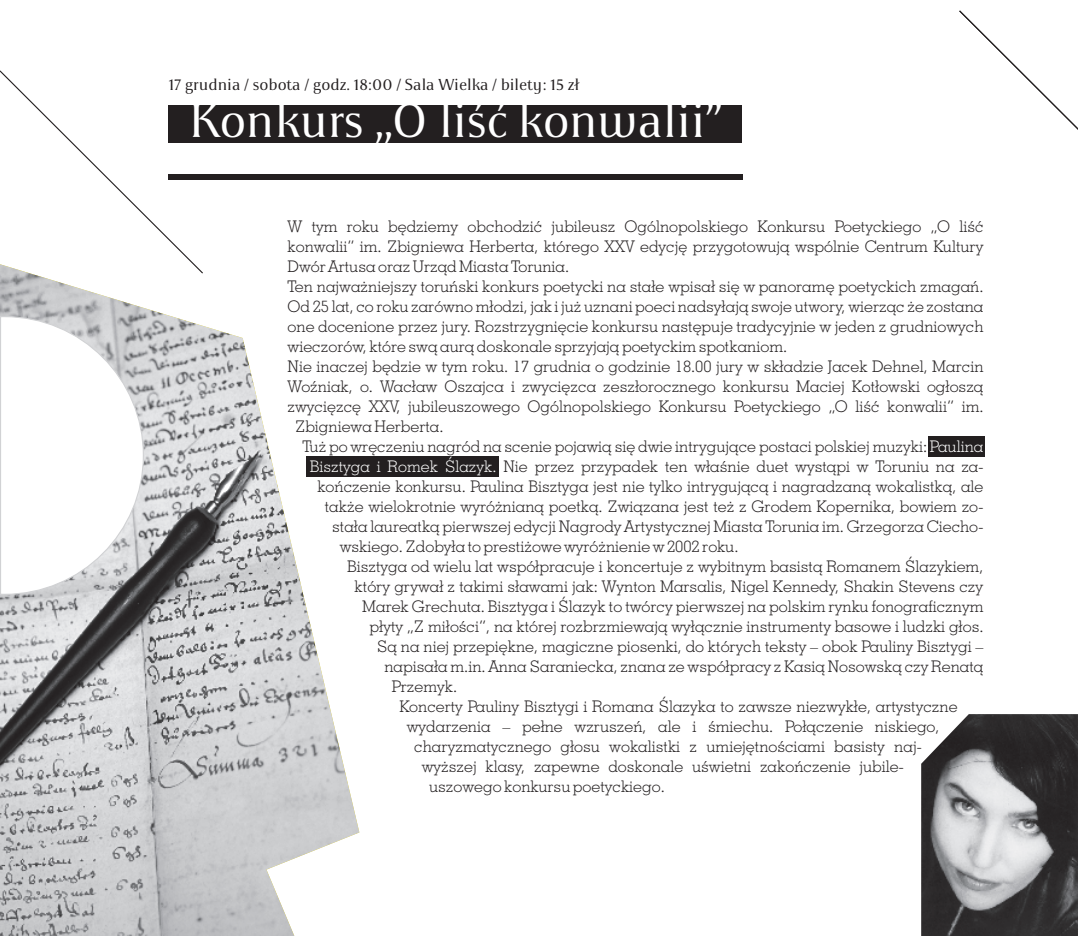
<style>
.page{position:relative;width:1078px;height:936px;background:#fff}
.page>*{position:absolute;margin:0;border:0;box-sizing:border-box;transform-origin:0 0}
.t1{font:48px "Apolonia";color:#fff}
.t2{font:300 16px "Geometric Slab 703 L2";color:#231f20}
.t3{font:16px "Apolonia";color:#231f20}
.s1{color:#fff}
</style>
<div class="page">
<div style="left:168px;top:105px;width:574px;height:38px;background:#231f20"></div>
<div style="left:168px;top:174px;width:574px;height:6px;background:#231f20"></div>
<svg style="left:0;top:70px;width:195px;height:194px"></svg>
<img style="left:0;top:264px;width:359px;height:671px">
<svg style="left:0;top:315px;width:144px;height:280px"></svg>
<div style="left:927px;top:437px;width:57px;height:20px;background:#231f20"></div>
<div style="left:306px;top:456px;width:193px;height:20px;background:#231f20"></div>
<img style="left:921px;top:714px;width:156px;height:221px">
<svg style="left:959px;top:10px;width:118px;height:119px"></svg>
<p class="t3" style="left:168px;top:79px;width:413px">17 grudnia / sobota / godz. 18:00 / Sala Wielka / bilety: 15 zł</p>
<h1 class="t1" style="left:187px;top:102px;width:538px">Konkurs „O liść konwalii”</h1>
<p class="t2" style="left:287px;top:220px;width:697px">W tym roku będziemy obchodzić jubileusz Ogólnopolskiego Konkursu Poetyckiego „O liść</p>
<p class="t2" style="left:287px;top:240px;width:697px">konwalii” im. Zbigniewa Herberta, którego XXV edycję przygotowują wspólnie Centrum Kultury</p>
<p class="t2" style="left:287px;top:260px;width:283px">Dwór Artusa oraz Urząd Miasta Torunia.</p>
<p class="t2" style="left:287px;top:280px;width:697px">Ten najważniejszy toruński konkurs poetycki na stałe wpisał się w panoramę poetyckich zmagań.</p>
<p class="t2" style="left:287px;top:300px;width:697px">Od 25 lat, co roku zarówno młodzi, jak i już uznani poeci nadsyłają swoje utwory, wierząc że zostana</p>
<p class="t2" style="left:287px;top:320px;width:697px">one docenione przez jury. Rozstrzygnięcie konkursu następuje tradycyjnie w jeden z grudniowych</p>
<p class="t2" style="left:287px;top:340px;width:501px">wieczorów, które swą aurą doskonale sprzyjają poetyckim spotkaniom.</p>
<p class="t2" style="left:287px;top:360px;width:697px">Nie inaczej będzie w tym roku. 17 grudnia o godzinie 18.00 jury w składzie Jacek Dehnel, Marcin</p>
<p class="t2" style="left:287px;top:380px;width:697px">Woźniak, o. Wacław Oszajca i zwycięzca zeszłorocznego konkursu Maciej Kotłowski ogłoszą</p>
<p class="t2" style="left:287px;top:400px;width:697px">zwycięzcę XXV, jubileuszowego Ogólnopolskiego Konkursu Poetyckiego „O liść konwalii” im.</p>
<p class="t2" style="left:295px;top:420px;width:150px">Zbigniewa Herberta.</p>
<p class="t2" style="left:302px;top:440px;width:682px">Tuż po wręczeniu nagród na scenie pojawią się dwie intrygujące postaci polskiej muzyki: <span class="s1">Paulina</span></p>
<p class="t2" style="left:310px;top:460px;width:675px"><span class="s1">Bisztyga i Romek Ślazyk.</span> Nie przez przypadek ten właśnie duet wystąpi w Toruniu na za-</p>
<p class="t2" style="left:317px;top:480px;width:667px">kończenie konkursu. Paulina Bisztyga jest nie tylko intrygującą i nagradzaną wokalistką, ale</p>
<p class="t2" style="left:325px;top:500px;width:660px">także wielokrotnie wyróżnianą poetką. Związana jest też z Grodem Kopernika, bowiem zo-</p>
<p class="t2" style="left:332px;top:520px;width:652px">stała laureatką pierwszej edycji Nagrody Artystycznej Miasta Torunia im. Grzegorza Ciecho-</p>
<p class="t2" style="left:339px;top:540px;width:400px">wskiego. Zdobyła to prestiżowe wyróżnienie w 2002 roku.</p>
<p class="t2" style="left:347px;top:560px;width:637px">Bisztyga od wielu lat współpracuje i koncertuje z wybitnym basistą Romanem Ślazykiem,</p>
<p class="t2" style="left:354px;top:580px;width:630px">który grywał z takimi sławami jak: Wynton Marsalis, Nigel Kennedy, Shakin Stevens czy</p>
<p class="t2" style="left:362px;top:600px;width:622px">Marek Grechuta. Bisztyga i Ślazyk to twórcy pierwszej na polskim rynku fonograficznym</p>
<p class="t2" style="left:369px;top:620px;width:615px">płyty „Z miłości”, na której rozbrzmiewają wyłącznie instrumenty basowe i ludzki głos.</p>
<p class="t2" style="left:377px;top:640px;width:608px">Są na niej przepiękne, magiczne piosenki, do których teksty – obok Pauliny Bisztygi –</p>
<p class="t2" style="left:384px;top:660px;width:600px">napisała m.in. Anna Saraniecka, znana ze współpracy z Kasią Nosowską czy Renatą</p>
<p class="t2" style="left:392px;top:680px;width:67px">Przemyk.</p>
<p class="t2" style="left:399px;top:700px;width:559px">Koncerty Pauliny Bisztygi i Romana Ślazyka to zawsze niezwykłe, artystyczne</p>
<p class="t2" style="left:406px;top:720px;width:534px">wydarzenia – pełne wzruszeń, ale i śmiechu. Połączenie niskiego,</p>
<p class="t2" style="left:414px;top:740px;width:508px">charyzmatycznego głosu wokalistki z umiejętnościami basisty naj-</p>
<p class="t2" style="left:421px;top:760px;width:483px">wyższej klasy, zapewne doskonale uświetni zakończenie jubile-</p>
<p class="t2" style="left:429px;top:780px;width:237px">uszowego konkursu poetyckiego.</p>
</div>
